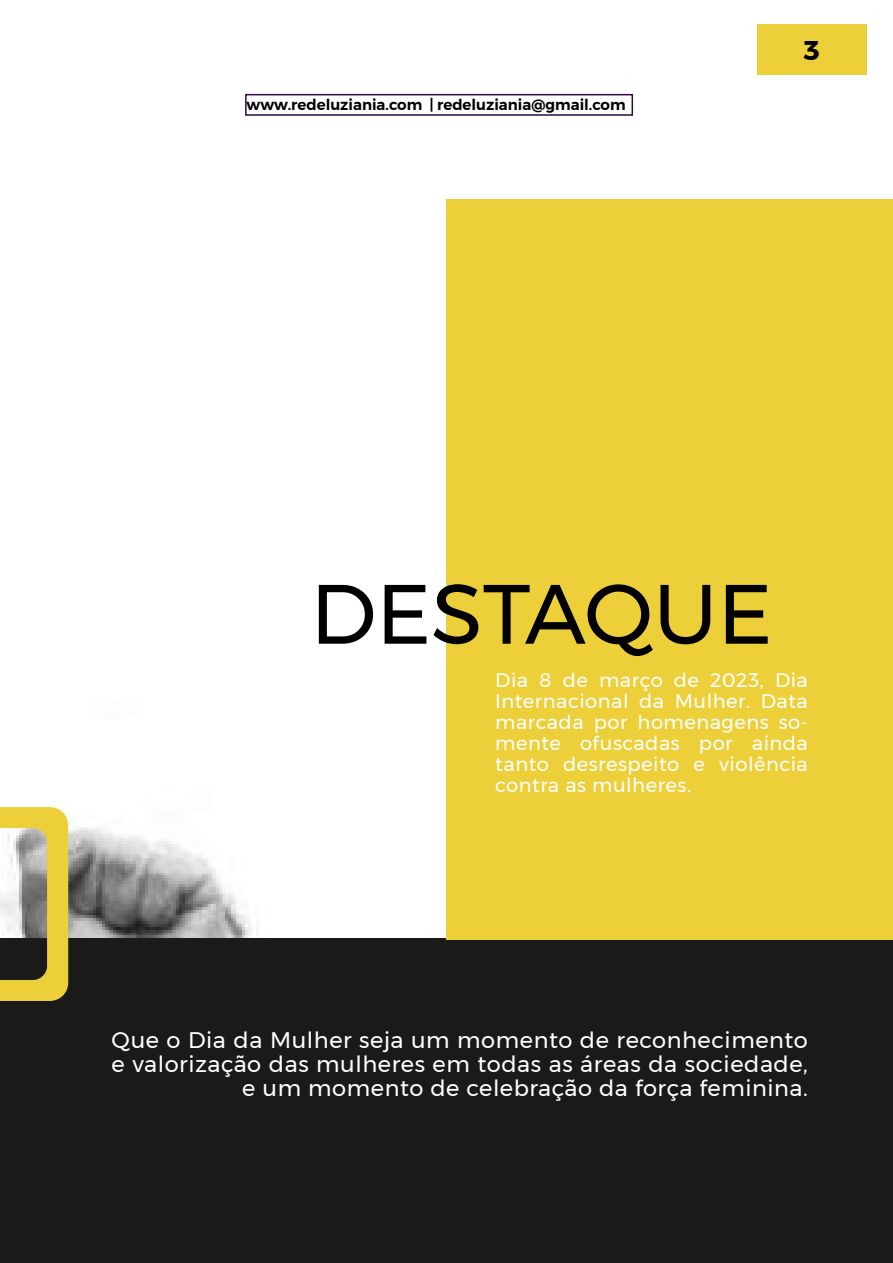
<style>
.page{position:relative;width:893px;height:1263px;background:#fff}
.page>*{position:absolute;margin:0;border:0;box-sizing:border-box;transform-origin:0 0}
.t1{font:84px "Montserrat";color:#000}
.t2{font:700 27px "Montserrat";color:#000}
.t3{font:22.5px/24px "Montserrat";letter-spacing:.025em;color:#fff;text-align:right}
.t4{font:19.5px/21px "Montserrat";letter-spacing:.025em;color:#fff;text-align:justify}
.t5{font:600 15px "Montserrat";color:#000}
</style>
<div class="page">
<img style="left:68px;top:823px;width:378px;height:116px">
<div style="left:0;top:939px;width:893px;height:324px;background:#1a1a19"></div>
<div style="left:446px;top:199px;width:447px;height:740px;background:#edcf39"></div>
<div style="left:245px;top:94px;width:388px;height:22px;border:2px solid #2e0943"></div>
<svg style="left:0;top:807px;width:68px;height:194px"></svg>
<div style="left:757px;top:25px;width:110px;height:50px;background:#edcf39"></div>
<p class="t5" style="left:247px;top:93px;width:381px">www.redeluziania.com | redeluziania@gmail.com</p>
<h2 class="t2" style="left:804px;top:29px;width:18px">3</h2>
<h1 class="t1" style="left:310px;top:550px;width:463px">DESTAQUE</h1>
<p class="t4" style="left:495px;top:669px;width:314px">Dia 8 de março de 2023, Dia Internacional da Mulher. Data marcada por homenagens so&shy;mente ofuscadas por ainda tanto desrespeito e violência contra as mulheres.</p>
<p class="t3" style="left:112px;top:1028px;width:698px">Que o Dia da Mulher seja um momento de reconhecimento e valorização das mulheres em todas as áreas da sociedade, e um momento de celebração da força feminina.</p>
</div>
